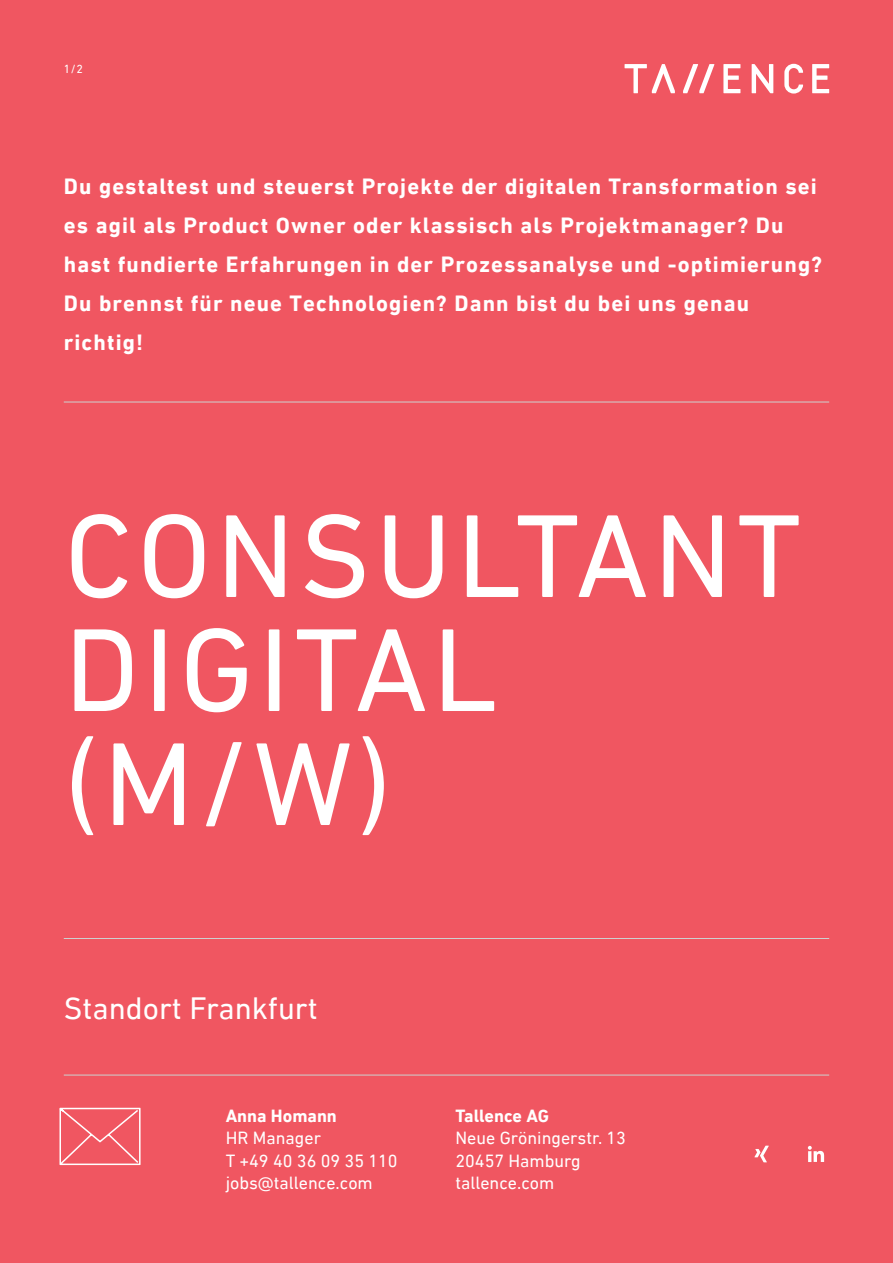
<style>
.page{position:relative;width:893px;height:1263px;background:#f05661}
.page>*{position:absolute;margin:0;border:0;box-sizing:border-box;transform-origin:0 0}
.t1{font:120px/114px "DIN Next LT Pro";letter-spacing:.04em;color:#fff}
.t2{font:31.5px "DIN Next LT Pro";color:#fff}
.t3{font:700 22.5px/39px "DIN Next LT Pro";letter-spacing:.05em;color:#fff}
.t4{font:18px/22.5px "DIN Next LT Pro";color:#fff}
.t5{font:700 18px "DIN Next LT Pro";color:#fff}
.t6{font:12px "DIN Next LT Pro";color:#fff}
</style>
<div class="page">
<svg style="left:625px;top:64px;width:204px;height:30px"></svg>
<hr style="left:64px;top:402px;width:765px;height:1px;background:#cdd1d0">
<hr style="left:64px;top:1075px;width:765px;height:1px;background:#cdd1d0">
<hr style="left:64px;top:938px;width:765px;height:1px;background:#cdd1d0">
<svg style="left:808px;top:1146px;width:16px;height:16px"></svg>
<svg style="left:754px;top:1146px;width:15px;height:16px"></svg>
<svg style="left:59px;top:1107px;width:82px;height:59px"></svg>
<p class="t6" style="left:64px;top:62px;width:21px">1/2</p>
<p class="t3" style="left:64px;top:167px;width:760px">Du gestaltest und steuerst Projekte der digitalen Transformation sei es agil als Product Owner oder klassisch als Projektmanager? Du hast fundierte Erfahrungen in der Prozessanalyse und -optimierung?<br>Du brennst für neue Technologien? Dann bist du bei uns genau richtig!</p>
<p class="t1" style="left:64px;top:498px;width:738px">CONSULTANT<br>DIGITAL</p>
<p class="t1" style="left:64px;top:726px;width:328px">(M/W)</p>
<p class="t2" style="left:64px;top:990px;width:256px">Standort Frankfurt</p>
<p class="t5" style="left:226px;top:1105px;width:113px">Anna Homann</p>
<p class="t4" style="left:226px;top:1127px;width:173px">HR Manager<br>T +49 40 36 09 35 110 jobs@tallence.com</p>
<p class="t5" style="left:455px;top:1105px;width:95px">Tallence AG</p>
<p class="t4" style="left:455px;top:1127px;width:172px">Neue Gröningerstr. 13<br>20457 Hamburg tallence.com</p>
</div>
